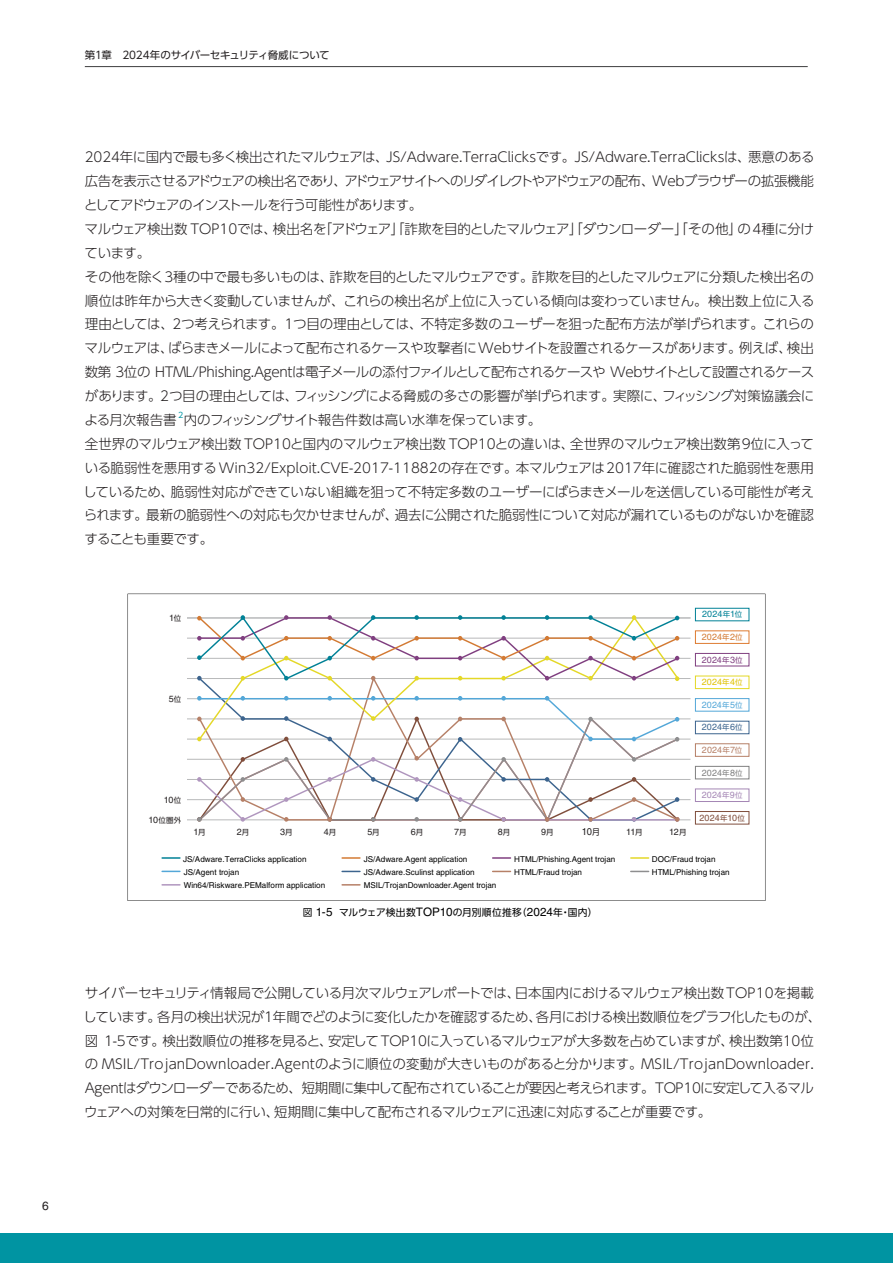
<style>
.page{position:relative;width:893px;height:1263px;background:#fff}
.page>*{position:absolute;margin:0;border:0;box-sizing:border-box;transform-origin:0 0}
.t1{font:300 13.5px/23.9px "UD Shin Go Pro";letter-spacing:-.025em;color:#231f20}
.t2{font:12px "Helvetica LT Pro";color:#231f20}
.t3{font:10.5px "UD Shin Go Pro";letter-spacing:-.03em;color:#231f20}
.t4{font:9.9px "Helvetica LT Pro";color:#231f20;scale:.95 1}
.t5{font:9.75px "UD Shin Go Pro";letter-spacing:.015em;color:#000}
.t6{font:9px "Helvetica LT Pro";color:#231f20}
.t7{font:9px "Helvetica LT Pro";letter-spacing:.005em;color:#804e3c}
.t8{font:9px "Helvetica LT Pro";color:#008196}
.t9{font:9px "Helvetica LT Pro";color:#d37a33}
.t10{font:9px "Helvetica LT Pro";color:#803f80}
.t11{font:9px "Helvetica LT Pro";color:#e0c200}
.t12{font:9px "Helvetica LT Pro";color:#53a7d8}
.t13{font:9px "Helvetica LT Pro";color:#3c648e}
.t14{font:9px "Helvetica LT Pro";color:#b68067}
.t15{font:9px "Helvetica LT Pro";color:#808080}
.t16{font:9px "Helvetica LT Pro";color:#a587b5}
.t17{font:8.1px "Helvetica LT Pro";color:#000}
.t18{font:7.8px "UD Shin Go Pro";color:#0094a2}
.t19{font:7.5px "UD Shin Go Pro";color:#231f20}
.s1{font-family:"UD Shin Go Pro";font-size:7.5px}
.s2{font-family:"Helvetica LT Pro";font-size:9px}
.s3{font-family:"UD Shin Go Pro";font-size:8.25px}
.s4{font-family:"Helvetica LT Pro";font-size:11.7px}
</style>
<div class="page">
<hr style="left:85px;top:66px;width:723px;height:1px;background:#3e3e3f">
<div style="left:0;top:1233px;width:893px;height:30px;background:#0094a2"></div>
<svg style="left:128px;top:594px;width:637px;height:307px"></svg>
<p class="t2" style="left:42px;top:1199px;width:8px">6</p>
<p class="t3" style="left:85px;top:47px;width:246px">第1章　2024年のサイバーセキュリティ脅威について</p>
<p class="t1" style="left:84px;top:145px;width:732px">2024年に国内で最も多く検出されたマルウェアは、JS/Adware.TerraClicksです。JS/Adware.TerraClicksは、悪意のある広告を表示させるアドウェアの検出名であり、アドウェアサイトへのリダイレクトやアドウェアの配布、Webブラウザーの拡張機能としてアドウェアのインストールを行う可能性があります。<br>マルウェア検出数 TOP10では、検出名を「アドウェア」「詐欺を目的としたマルウェア」「ダウンローダー」「その他」の4種に分けています。<br>その他を除く3種の中で最も多いものは、詐欺を目的としたマルウェアです。詐欺を目的としたマルウェアに分類した検出名の順位は昨年から大きく変動していませんが、これらの検出名が上位に入っている傾向は変わっていません。検出数上位に入る理由としては、2つ考えられます。1つ目の理由としては、不特定多数のユーザーを狙った配布方法が挙げられます。これらのマルウェアは、ばらまきメールによって配布されるケースや攻撃者にWebサイトを設置されるケースがあります。例えば、検出数第 3位の HTML/Phishing.Agentは電子メールの添付ファイルとして配布されるケースや Webサイトとして設置されるケースがあります。2つ目の理由としては、フィッシングによる脅威の多さの影響が挙げられます。実際に、フィッシング対策協議会による月次報告書</p>
<p class="t18" style="left:178px;top:409px;width:7px">2</p>
<p class="t1" style="left:83px;top:407px;width:733px;text-indent:100px">内のフィッシングサイト報告件数は高い水準を保っています。<br>全世界のマルウェア検出数 TOP10と国内のマルウェア検出数 TOP10との違いは、全世界のマルウェア検出数第9位に入っている脆弱性を悪用する Win32/Exploit.CVE-2017-11882の存在です。本マルウェアは2017年に確認された脆弱性を悪用しているため、脆弱性対応ができていない組織を狙って不特定多数のユーザーにばらまきメールを送信している可能性が考えられます。最新の脆弱性への対応も欠かせませんが、過去に公開された脆弱性について対応が漏れているものがないかを確認することも重要です。</p>
<p class="t6" style="left:169px;top:613px;width:14px">1<span class="s1">位</span></p>
<p class="t6" style="left:169px;top:694px;width:14px">5<span class="s1">位</span></p>
<p class="t6" style="left:164px;top:794px;width:19px">10<span class="s1">位</span></p>
<p class="t19" style="left:149px;top:814px;width:34px"><span class="s2">10</span>位圏外</p>
<p class="t6" style="left:194px;top:827px;width:14px">1<span class="s1">月</span></p>
<p class="t6" style="left:237px;top:827px;width:14px">2<span class="s1">月</span></p>
<p class="t6" style="left:280px;top:827px;width:14px">3<span class="s1">月</span></p>
<p class="t6" style="left:324px;top:827px;width:14px">4<span class="s1">月</span></p>
<p class="t6" style="left:367px;top:827px;width:14px">5<span class="s1">月</span></p>
<p class="t6" style="left:411px;top:827px;width:14px">6<span class="s1">月</span></p>
<p class="t6" style="left:454px;top:827px;width:14px">7<span class="s1">月</span></p>
<p class="t6" style="left:498px;top:827px;width:14px">8<span class="s1">月</span></p>
<p class="t6" style="left:541px;top:827px;width:14px">9<span class="s1">月</span></p>
<p class="t4" style="left:582px;top:826px;width:20px">10<span class="s3">月</span></p>
<p class="t6" style="left:626px;top:827px;width:18px">11<span class="s1">月</span></p>
<p class="t6" style="left:669px;top:827px;width:19px">12<span class="s1">月</span></p>
<p class="t8" style="left:702px;top:609px;width:42px">2024<span class="s1">年</span>1<span class="s1">位</span></p>
<p class="t9" style="left:702px;top:632px;width:42px">2024<span class="s1">年</span>2<span class="s1">位</span></p>
<p class="t10" style="left:702px;top:654px;width:42px">2024<span class="s1">年</span>3<span class="s1">位</span></p>
<p class="t11" style="left:702px;top:677px;width:42px">2024<span class="s1">年</span>4<span class="s1">位</span></p>
<p class="t12" style="left:702px;top:699px;width:43px">2024<span class="s1">年</span>5<span class="s1">位</span></p>
<p class="t13" style="left:702px;top:722px;width:42px">2024<span class="s1">年</span>6<span class="s1">位</span></p>
<p class="t14" style="left:702px;top:745px;width:42px">2024<span class="s1">年</span>7<span class="s1">位</span></p>
<p class="t15" style="left:702px;top:767px;width:42px">2024<span class="s1">年</span>8<span class="s1">位</span></p>
<p class="t16" style="left:702px;top:790px;width:43px">2024<span class="s1">年</span>9<span class="s1">位</span></p>
<p class="t7" style="left:699px;top:812px;width:47px">2024<span class="s1">年</span>10<span class="s1">位</span></p>
<p class="t17" style="left:183px;top:854px;width:125px">JS/Adware.TerraClicks application</p>
<p class="t17" style="left:364px;top:854px;width:105px">JS/Adware.Agent application</p>
<p class="t17" style="left:514px;top:854px;width:103px">HTML/Phishing.Agent trojan</p>
<p class="t17" style="left:652px;top:854px;width:65px">DOC/Fraud trojan</p>
<p class="t17" style="left:184px;top:867px;width:57px">JS/Agent trojan</p>
<p class="t17" style="left:364px;top:867px;width:112px">JS/Adware.Sculinst application</p>
<p class="t17" style="left:514px;top:867px;width:69px">HTML/Fraud trojan</p>
<p class="t17" style="left:652px;top:867px;width:79px">HTML/Phishing trojan</p>
<p class="t17" style="left:184px;top:881px;width:143px">Win64/Riskware.PEMalform application</p>
<p class="t17" style="left:364px;top:881px;width:134px">MSIL/TrojanDownloader.Agent trojan</p>
<p class="t5" style="left:303px;top:904px;width:296px">図 <span class="s4">1-5</span> マルウェア検出数<span class="s4">TOP10</span>の月別順位推移（<span class="s4">2024</span>年・国内）</p>
<p class="t1" style="left:83px;top:980px;width:740px">サイバーセキュリティ情報局で公開している月次マルウェアレポートでは、日本国内におけるマルウェア検出数TOP10を掲載しています。各月の検出状況が1年間でどのように変化したかを確認するため、各月における検出数順位をグラフ化したものが、図 1-5です。検出数順位の推移を見ると、安定して TOP10に入っているマルウェアが大多数を占めていますが、検出数第10位の MSIL/TrojanDownloader.Agentのように順位の変動が大きいものがあると分かります。MSIL/TrojanDownloader.<br>Agentはダウンローダーであるため、短期間に集中して配布されていることが要因と考えられます。TOP10に安定して入るマルウェアへの対策を日常的に行い、短期間に集中して配布されるマルウェアに迅速に対応することが重要です。</p>
</div>
